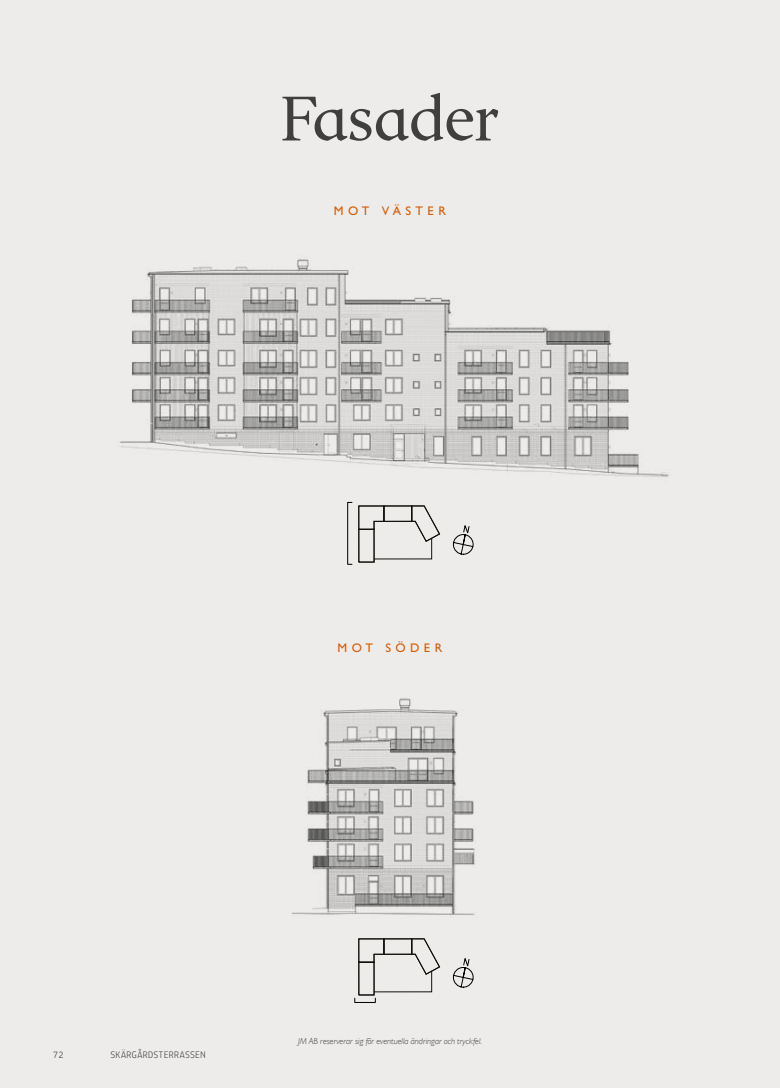
<style>
.page{position:relative;width:780px;height:1088px;background:#edeceb}
.page>*{position:absolute;margin:0;border:0;box-sizing:border-box;transform-origin:0 0}
.t1{font:62.5px "JM Serif";letter-spacing:-.01em;color:#3f3f3e}
.t2{font:12.5px "Gill Sansfor JM";letter-spacing:.35em;color:#d15c05}
.t3{font:10px "Lekton";letter-spacing:.03em;color:#3f3f3e}
.t4{font:italic 300 8.75px "Gill Sansfor JM";color:#3f3f3e}
</style>
<div class="page">
<svg style="left:452px;top:525px;width:22px;height:30px"></svg>
<svg style="left:452px;top:958px;width:22px;height:30px"></svg>
<svg style="left:358px;top:506px;width:82px;height:56px"></svg>
<svg style="left:358px;top:938px;width:82px;height:57px"></svg>
<div style="left:347px;top:502px;width:5px;height:62px;border:1px solid #000"></div>
<div style="left:354px;top:998px;width:21px;height:5px;border:1px solid #000"></div>
<img style="left:119px;top:259px;width:550px;height:219px">
<img style="left:291px;top:698px;width:184px;height:218px">
<h1 class="t1" style="left:281px;top:80px;width:220px">Fasader</h1>
<h2 class="t2" style="left:334px;top:204px;width:113px">MOT VÄSTER</h2>
<h2 class="t2" style="left:337px;top:640px;width:106px">MOT SÖDER</h2>
<p class="t3" style="left:53px;top:1049px;width:12px">72</p>
<p class="t3" style="left:110px;top:1049px;width:96px">SKÄRGÅRDSTERRASSEN</p>
<p class="t4" style="left:298px;top:1036px;width:185px">JM AB reserverar sig för eventuella ändringar och tryckfel.</p>
</div>
